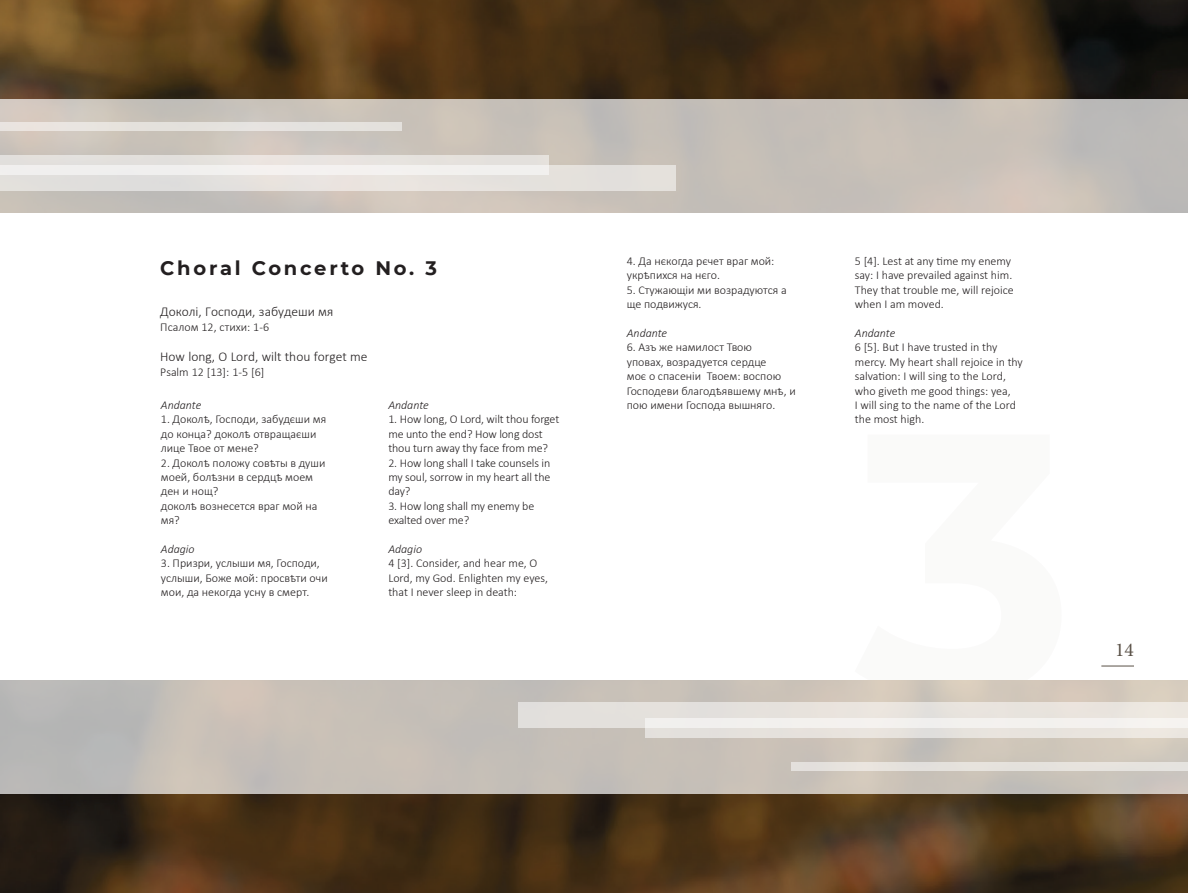
<style>
.page{position:relative;width:1188px;height:893px;background:#fff}
.page>*{position:absolute;margin:0;border:0;box-sizing:border-box;transform-origin:0 0}
.t1{font:700 19.5px "Montserrat";letter-spacing:.14em;color:#231f20}
.t2{font:19.5px "Minion Pro";color:#5a5147}
.t3{font:300 13.5px "Calibri";color:#231f20}
.t4{font:300 12px/14.4px "Calibri";color:#231f20}
.t5{font:italic 300 12px "Calibri";color:#231f20}
</style>
<div class="page">
<hr style="left:1101px;top:665px;width:33px;height:1px;background:#5a5147">
<img style="left:0;top:0;width:1188px;height:99px">
<img style="left:0;top:793px;width:1188px;height:100px">
<div style="left:0;top:99px;width:1188px;height:113px;background:linear-gradient(to right,#ccc4bb,#c3bdb7)"></div>
<svg style="left:0;top:680px;width:1188px;height:113px;background:#c6bfb8"></svg>
<div style="left:0;top:155px;width:549px;height:20px;background:#e5e1dd"></div>
<div style="left:0;top:165px;width:676px;height:25px;background:linear-gradient(to right,#e8e7e5,#e8e4df)"></div>
<div style="left:0;top:122px;width:402px;height:9px;background:#e5e2de"></div>
<div style="left:645px;top:718px;width:543px;height:20px;background:#e7e3dd"></div>
<div style="left:518px;top:703px;width:670px;height:25px;background:linear-gradient(to right,#e4e1de,#f0ece6)"></div>
<div style="left:791px;top:762px;width:397px;height:9px;background:#e5e3dd"></div>
<p class="t1" style="left:160px;top:254px;width:278px">Choral Concerto No. 3</p>
<p class="t3" style="left:160px;top:303px;width:175px">Доколі, Господи, забудеши мя</p>
<p class="t4" style="left:160px;top:319px;width:110px">Псалом 12, стихи: 1-6</p>
<p class="t3" style="left:160px;top:348px;width:209px">How long, O Lord, wilt thou forget me</p>
<p class="t4" style="left:160px;top:364px;width:106px">Psalm 12 [13]: 1-5 [6]</p>
<p class="t5" style="left:161px;top:397px;width:42px">Andante</p>
<p class="t4" style="left:161px;top:412px;width:167px">1. Доколѣ, Господи, забудєши мя до конца? доколѣ отвращаєши лице Твое от мене?</p>
<p class="t4" style="left:161px;top:455px;width:166px">2. Доколѣ положу совѣты в души моей, болѣзни в сердцѣ моем ден и нощ?</p>
<p class="t4" style="left:161px;top:498px;width:158px">доколѣ вознесется враг мой на мя?</p>
<p class="t5" style="left:161px;top:541px;width:35px">Adagio</p>
<p class="t4" style="left:161px;top:556px;width:168px">3. Призри, услыши мя, Господи, услыши, Боже мой: просвѣти очи мои, да некогда усну в смерт.</p>
<p class="t5" style="left:388px;top:397px;width:42px">Andante</p>
<p class="t4" style="left:388px;top:412px;width:172px">1. How long, O Lord, wilt thou forget me unto the end? How long dost thou turn away thy face from me?</p>
<p class="t4" style="left:388px;top:455px;width:164px;text-align:justify">2. How long shall I take counsels in my soul, sorrow in my heart all the day?</p>
<p class="t4" style="left:388px;top:498px;width:147px">3. How long shall my enemy be exalted over me?</p>
<p class="t5" style="left:388px;top:541px;width:35px">Adagio</p>
<p class="t4" style="left:388px;top:556px;width:161px">4 [3]. Consider, and hear me, O<br>Lord, my God. Enlighten my eyes, that I never sleep in death:</p>
<p class="t4" style="left:627px;top:254px;width:149px">4. Да нєкогда рєчет враг мой: укрѣпихся на нєго.</p>
<p class="t4" style="left:627px;top:282px;width:162px">5. Стужающіи ми возрадуются а ще подвижуся.</p>
<p class="t5" style="left:627px;top:325px;width:42px">Andante</p>
<p class="t4" style="left:627px;top:340px;width:170px">6. Азъ же намилост Твою<br>уповах, возрадуется сердце<br>моє о спасеніи Твоем: воспою<br>Господеви благодѣявшему мнѣ, и пою имени Господа вышняго.</p>
<p class="t4" style="left:855px;top:254px;width:159px">5 [4]. Lest at any time my enemy say: I have prevailed against him.</p>
<p class="t4" style="left:855px;top:282px;width:160px">They that trouble me, will rejoice when I am moved.</p>
<p class="t5" style="left:855px;top:325px;width:42px">Andante</p>
<p class="t4" style="left:855px;top:340px;width:170px">6 [5]. But I have trusted in thy mercy. My heart shall rejoice in thy salvation: I will sing to the Lord, who giveth me good things: yea,<br>I will sing to the name of the Lord the most high.</p>
<h1 class="t2" style="left:1115px;top:636px;width:20px">14</h1>
</div>
